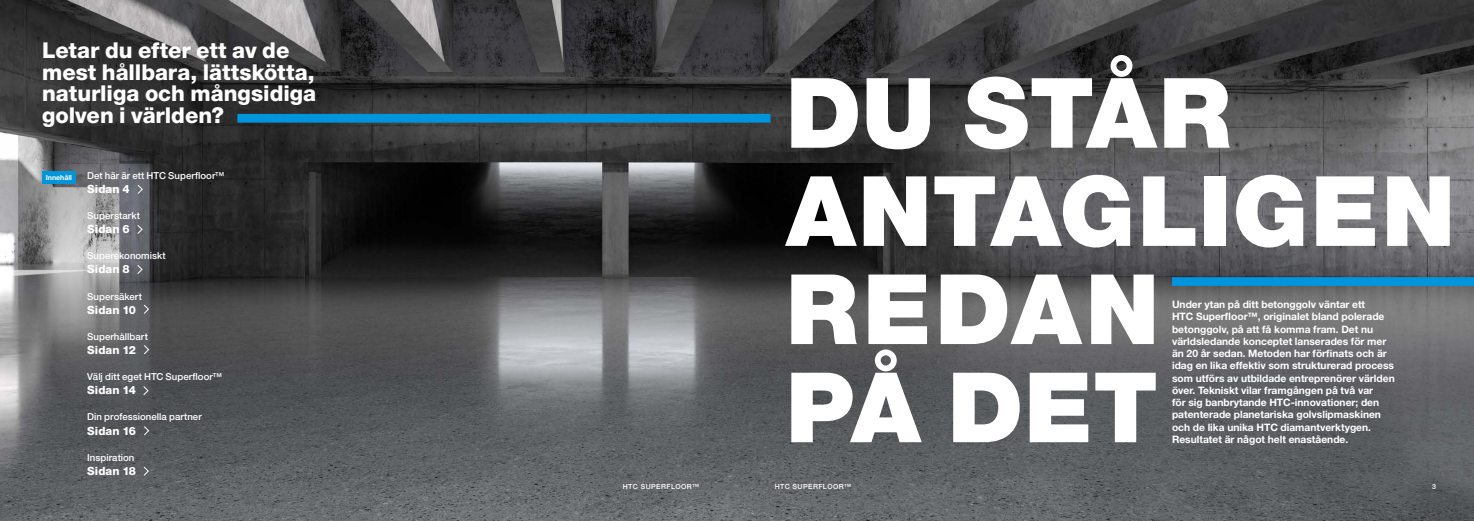
<style>
.page{position:relative;width:1474px;height:521px;background:#fff}
.page>*{position:absolute;margin:0;border:0;box-sizing:border-box;transform-origin:0 0}
.t1{font:900 97.3px/98.2px "Helvetica Neue LT Std";letter-spacing:.005em;color:#fff}
.t2{font:800 21.88px/21.9px "Helvetica Neue LT Std";color:#fff}
.t3{font:800 11.38px "Helvetica Neue LT Std";letter-spacing:.005em;color:#fff}
.t4{font:700 10.24px/12.2px "Helvetica Neue LT Std";color:#fff}
.t5{font:500 9.62px "Helvetica Neue LT Std";letter-spacing:.005em;color:#fff}
.t6{font:500 7px "Helvetica Neue LT Std";letter-spacing:.06em;color:#fff}
.t7{font:700 7px "Helvetica Neue LT Std";color:#fff}
</style>
<div class="page">
<img style="left:0;top:0;width:1473px;height:521px">
<div style="left:1172px;top:277px;width:301px;height:9px;background:#0095db"></div>
<div style="left:237px;top:114px;width:533px;height:9px;background:#0095db"></div>
<div style="left:42px;top:171px;width:34px;height:13px;background:#0095db"></div>
<svg style="left:137px;top:184px;width:6px;height:11px"></svg>
<svg style="left:136px;top:224px;width:7px;height:11px"></svg>
<svg style="left:136px;top:264px;width:7px;height:11px"></svg>
<svg style="left:143px;top:304px;width:7px;height:11px"></svg>
<svg style="left:143px;top:344px;width:7px;height:11px"></svg>
<svg style="left:142px;top:385px;width:7px;height:11px"></svg>
<svg style="left:143px;top:466px;width:6px;height:10px"></svg>
<svg style="left:143px;top:425px;width:7px;height:11px"></svg>
<h2 class="t2" style="left:42px;top:39px;width:275px">Letar du efter ett av de mest hållbara, lättskötta, naturliga och mångsidiga golven i världen?</h2>
<p class="t7" style="left:46px;top:173px;width:28px">Innehåll</p>
<p class="t5" style="left:87px;top:170px;width:139px">Det här är ett HTC Superfloor™</p>
<p class="t3" style="left:87px;top:182px;width:44px">Sidan 4</p>
<p class="t5" style="left:87px;top:210px;width:54px">Superstarkt</p>
<p class="t3" style="left:87px;top:222px;width:44px">Sidan 6</p>
<p class="t5" style="left:87px;top:250px;width:80px">Superekonomiskt</p>
<p class="t3" style="left:87px;top:263px;width:44px">Sidan 8</p>
<p class="t5" style="left:87px;top:290px;width:56px">Supersäkert</p>
<p class="t3" style="left:87px;top:303px;width:50px">Sidan 10</p>
<p class="t5" style="left:87px;top:331px;width:62px">Superhållbart</p>
<p class="t3" style="left:87px;top:343px;width:50px">Sidan 12</p>
<p class="t5" style="left:87px;top:371px;width:136px">Välj ditt eget HTC Superfloor™</p>
<p class="t3" style="left:87px;top:383px;width:50px">Sidan 14</p>
<p class="t5" style="left:87px;top:411px;width:116px">Din professionella partner</p>
<p class="t3" style="left:87px;top:424px;width:50px">Sidan 16</p>
<p class="t5" style="left:87px;top:451px;width:49px">Inspiration</p>
<p class="t3" style="left:87px;top:464px;width:50px">Sidan 18</p>
<h1 class="t1" style="left:785px;top:64px;width:671px">DU STÅR<br>ANTAGLIGEN<br>REDAN<br>PÅ DET</h1>
<p class="t4" style="left:1172px;top:298px;width:224px">Under ytan på ditt betonggolv väntar ett<br>HTC Superfloor™, originalet bland polerade betonggolv, på att få komma fram. Det nu världsledande konceptet lanserades för mer än 20 år sedan. Metoden har förfinats och är idag en lika effektiv som strukturerad process som utförs av utbildade entreprenörer världen över. Tekniskt vilar framgången på två var<br>för sig banbrytande HTC-innovationer; den patenterade planetariska golvslipmaskinen och de lika unika HTC diamantverktygen.<br>Resultatet är något helt enastående.</p>
<p class="t6" style="left:623px;top:482px;width:78px">HTC SUPERFLOOR™</p>
<p class="t6" style="left:774px;top:482px;width:78px">HTC SUPERFLOOR™</p>
<p class="t6" style="left:1431px;top:482px;width:5px">3</p>
</div>
